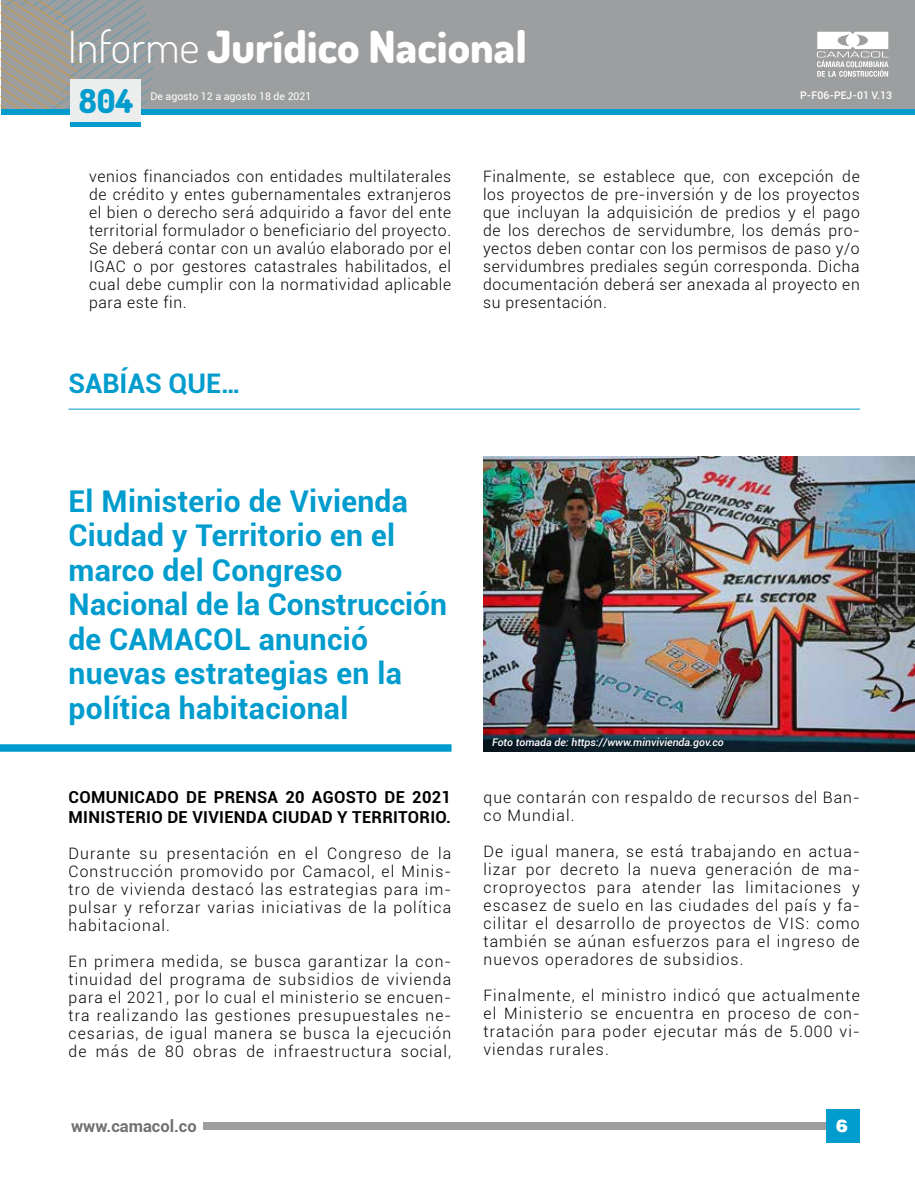
<style>
.page{position:relative;width:915px;height:1191px;background:#fff}
.page>*{position:absolute;margin:0;border:0;box-sizing:border-box;transform-origin:0 0}
.t1{font:800 44.25px "Dosis";color:#fff}
.t2{font:800 33px "Dosis";color:#009cce}
.t3{font:700 30px/34.5px "Roboto";letter-spacing:.01em;color:#009cce}
.t4{font:700 27px "Roboto";color:#009cce}
.t5{font:900 19.5px "Roboto";color:#fff}
.t6{font:900 19.5px "Helvetica";color:#fff}
.t7{font:700 16.5px/19.5px "Roboto";letter-spacing:.02em;color:#000}
.t8{font:700 16.5px "Roboto";color:#707172}
.t9{font:300 15.75px/18px "Roboto";letter-spacing:.07em;color:#000;text-align:justify}
.t10{font:italic 500 10.5px "Roboto";color:#fff}
.t11{font:10.5px "Roboto";color:#fff}
.t12{font:500 10.5px "Roboto";color:#fff}
.s1{font-weight:300}
</style>
<div class="page">
<div style="left:203px;top:1122px;width:655px;height:7px;background:#9c9e9f"></div>
<div style="left:825px;top:1109px;width:33px;height:34px;background:#009cce"></div>
<div style="left:1px;top:0;width:913px;height:108px;background:#9c9e9f"></div>
<div style="left:1px;top:109px;width:913px;height:5px;background:#009cce"></div>
<svg style="left:1px;top:0;width:158px;height:109px"></svg>
<svg style="left:817px;top:32px;width:71px;height:45px"></svg>
<div style="left:70px;top:122px;width:70px;height:5px;background:#009cce"></div>
<div style="left:70px;top:79px;width:70px;height:43px;background:#eceded"></div>
<img style="left:483px;top:456px;width:431px;height:295px">
<div style="left:0;top:744px;width:451px;height:7px;background:#009cce"></div>
<hr style="left:68px;top:409px;width:791px;height:1px;background:#009cce">
<h1 class="t1" style="left:68px;top:18px;width:460px"><span class="s1">Informe</span> Jurídico Nacional</h1>
<h2 class="t2" style="left:79px;top:80px;width:56px">804</h2>
<p class="t11" style="left:150px;top:89px;width:162px">De agosto 12 a agosto 18 de 2021</p>
<p class="t12" style="left:800px;top:87px;width:93px">P-F06-PEJ-01 V.13</p>
<p class="t9" style="left:89px;top:167px;width:363px">venios financiados con entidades multilaterales de crédito y entes gubernamentales extranjeros el bien o derecho será adquirido a favor del ente territorial formulador o beneficiario del proyecto.<br>Se deberá contar con un avalúo elaborado por el IGAC o por gestores catastrales habilitados, el cual debe cumplir con la normatividad aplicable para este fin.</p>
<p class="t9" style="left:483px;top:167px;width:378px">Finalmente, se establece que, con excepción de los proyectos de pre-inversión y de los proyectos que incluyan la adquisición de predios y el pago de los derechos de servidumbre, los demás pro&shy;yectos deben contar con los permisos de paso y/o servidumbres prediales según corresponda. Dicha documentación deberá ser anexada al proyecto en su presentación.</p>
<h3 class="t4" style="left:68px;top:364px;width:174px">Sabías que…</h3>
<h3 class="t3" style="left:68px;top:483px;width:380px">El Ministerio de Vivienda<br>Ciudad y Territorio en el marco del Congreso<br>Nacional de la Construcción de CAMACOL</h3>
<h3 class="t3" style="left:69px;top:621px;width:335px;text-indent:190px">anunció nuevas estrategias en la política habitacional</h3>
<p class="t7" style="left:68px;top:787px;width:384px">Comunicado de prensa 20 agosto de 2021<br>Mi nisterio de Vivienda Ci udad y Territorio.</p>
<p class="t9" style="left:68px;top:844px;width:384px">Durante su presentación en el Congreso de la Construcción promovido por Camacol, el Minis&shy;tro de vivienda destacó las estrategias para im&shy;pulsar y reforzar varias iniciativas de la política habitacional.</p>
<p class="t9" style="left:68px;top:952px;width:384px">En primera medida, se busca garantizar la con&shy;tinuidad del programa de subsidios de vivienda para el 2021, por lo cual el ministerio se encuen&shy;tra realizando las gestiones presupuestales ne&shy;cesarias, de igual manera se busca la ejecución de más de 80 obras de infraestructura social,</p>
<p class="t10" style="left:492px;top:734px;width:233px">Foto tomada de: https://www.minvivienda.gov.co</p>
<p class="t9" style="left:483px;top:788px;width:377px">que contarán con respaldo de recursos del Ban&shy;co Mundial.</p>
<p class="t9" style="left:483px;top:842px;width:377px">De igual manera, se está trabajando en actua&shy;lizar por decreto la nueva generación de ma&shy;croproyectos para atender las limitaciones y escasez de suelo en las ciudades del país y fa&shy;cilitar el desarrollo de proyectos de VIS: como también se aúnan esfuerzos para el ingreso de nuevos operadores de subsidios.</p>
<p class="t9" style="left:483px;top:986px;width:377px">Finalmente, el ministro indicó que actualmente el Ministerio se encuentra en proceso de con&shy;tratación para poder ejecutar más de 5.000 vi&shy;viendas rurales.</p>
<p class="t8" style="left:71px;top:1114px;width:127px">www.camacol.co</p>
<p class="t5" style="left:836px;top:1114px;width:13px">1</p>
<p class="t6" style="left:836px;top:1118px;width:13px">6</p>
</div>
